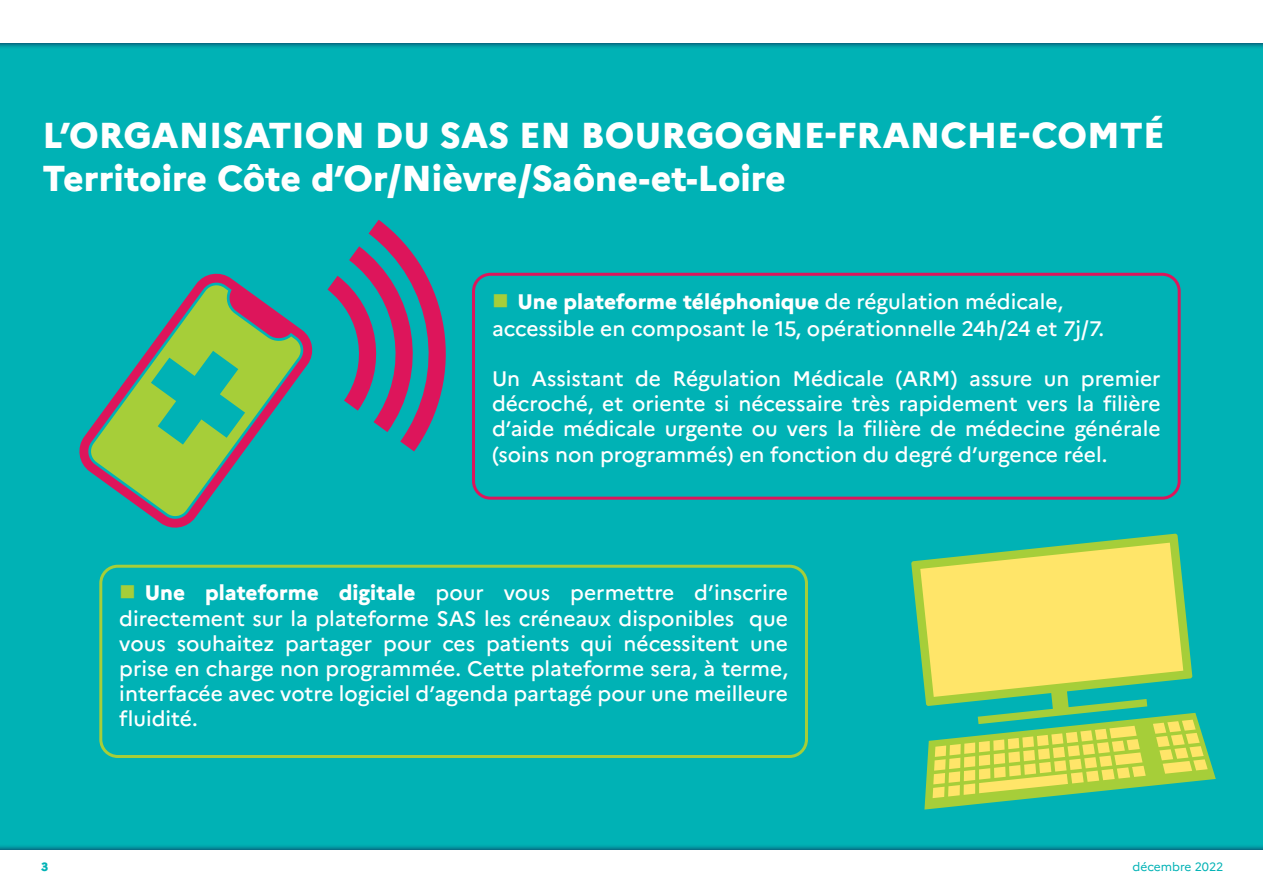
<style>
.page{position:relative;width:1263px;height:893px;background:#fff}
.page>*{position:absolute;margin:0;border:0;box-sizing:border-box;transform-origin:0 0}
.t1{font:800 36px/43.2px "Marianne";color:#fff}
.t2{font:500 21px/25.2px "Marianne";color:#fff;text-align:justify}
.t3{font:12px "Marianne";color:#00b2b5}
.t4{font:800 12px "Marianne";color:#00b2b5}
.s1{color:#a6ce39}
.s2{font-weight:800}
</style>
<div class="page">
<div style="left:0;top:17px;width:1263px;height:859px;background:#00b2b5"></div>
<svg style="left:0;top:43px;width:1263px;height:4px;background:#048696"></svg>
<div style="left:0;top:0;width:1263px;height:43px;background:#fff"></div>
<svg style="left:0;top:846px;width:1263px;height:4px;background:#038a98"></svg>
<div style="left:0;top:850px;width:1263px;height:43px;background:#fff"></div>
<svg style="left:924px;top:713px;width:292px;height:97px"></svg>
<svg style="left:911px;top:534px;width:281px;height:190px;fill:#ffe569"></svg>
<div style="left:99px;top:565px;width:709px;height:193px;border:3px solid #a6ce39;border-radius:17px"></div>
<div style="left:472px;top:273px;width:709px;height:227px;border:3px solid #dd155b;border-radius:17px"></div>
<svg style="left:327px;top:220px;width:119px;height:231px"></svg>
<svg style="left:79px;top:273px;width:234px;height:255px"></svg>
<svg style="left:89px;top:284px;width:213px;height:234px"></svg>
<h1 class="t1" style="left:43px;top:114px;width:1123px">L’ORGANISATION DU SAS EN BOURGOGNE-FRANCHE-COMTÉ<br>Territoire Côte d’Or/Nièvre/Saône-et-Loire</h1>
<p class="t2" style="left:492px;top:287px;width:613px;line-height:27px"><span class="s1">■</span> <span class="s2">Une plateforme téléphonique</span> de régulation médicale, accessible en composant le 15, opérationnelle 24h/24 et 7j/7.</p>
<p class="t2" style="left:492px;top:366px;width:670px">Un Assistant de Régulation Médicale (ARM) assure un premier décroché, et oriente si nécessaire très rapidement vers la filière d’aide médicale urgente ou vers la filière de médecine générale (soins non programmés) en fonction du degré d’urgence réel.</p>
<p class="t2" style="left:119px;top:580px;width:670px"><span class="s1">■</span> <span class="s2">Une plateforme digitale</span> pour vous permettre d’inscrire directement sur la plateforme SAS les créneaux disponibles que vous souhaitez partager pour ces patients qui nécessitent une prise en charge non programmée. Cette plateforme sera, à terme, interfacée avec votre logiciel d’agenda partagé pour une meilleure fluidité.</p>
<p class="t4" style="left:41px;top:859px;width:9px">3</p>
<p class="t3" style="left:1132px;top:859px;width:92px">décembre 2022</p>
</div>
